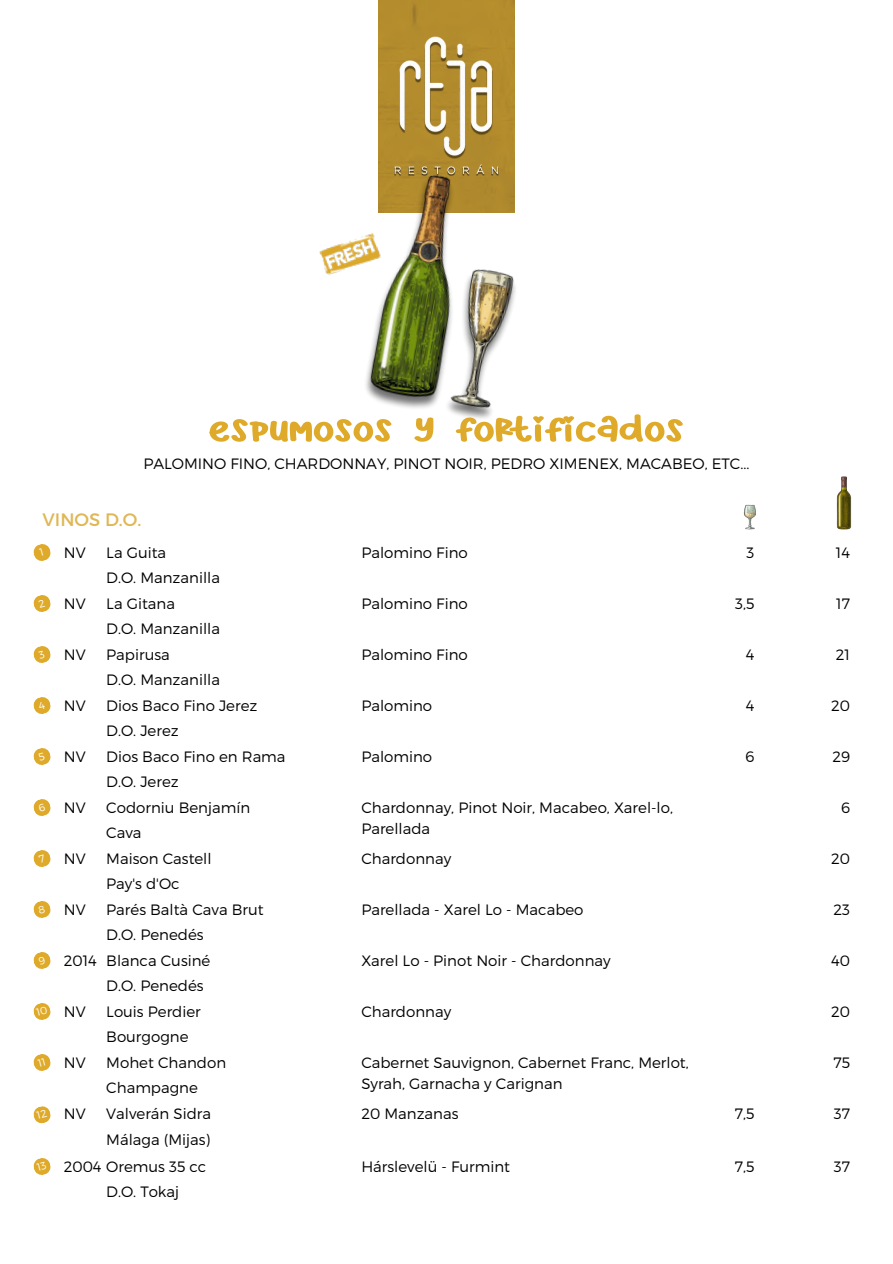
<style>
.page{position:relative;width:893px;height:1264px;background:#fff}
.page>*{position:absolute;margin:0;border:0;box-sizing:border-box;transform-origin:0 0}
.t1{font:63px "was etan NP";color:#dfaa2a}
.t2{font:18px "Montserrat";color:#dfb755}
.t3{font:300 15px/21.3px "Montserrat";color:#000}
</style>
<div class="page">
<div style="left:378px;top:0;width:136px;height:21px;background:#b48d2d"></div>
<img style="left:378px;top:21px;width:137px;height:116px">
<img style="left:366px;top:137px;width:150px;height:282px">
<img style="left:319px;top:223px;width:70px;height:62px">
<img style="left:744px;top:504px;width:12px;height:26px">
<img style="left:836px;top:476px;width:16px;height:54px">
<svg style="left:33px;top:544px;width:18px;height:17px"></svg>
<svg style="left:33px;top:595px;width:18px;height:17px"></svg>
<svg style="left:33px;top:646px;width:18px;height:17px"></svg>
<svg style="left:33px;top:697px;width:18px;height:17px"></svg>
<svg style="left:33px;top:748px;width:18px;height:17px"></svg>
<svg style="left:33px;top:799px;width:18px;height:17px"></svg>
<svg style="left:33px;top:850px;width:18px;height:17px"></svg>
<svg style="left:33px;top:901px;width:18px;height:17px"></svg>
<svg style="left:33px;top:952px;width:18px;height:17px"></svg>
<svg style="left:33px;top:1054px;width:18px;height:17px"></svg>
<svg style="left:33px;top:1106px;width:18px;height:18px"></svg>
<svg style="left:33px;top:1003px;width:18px;height:17px"></svg>
<svg style="left:33px;top:1158px;width:18px;height:17px"></svg>
<p class="t1" style="left:208px;top:396px;width:477px">espumosos y fortificados</p>
<p class="t3" style="left:143px;top:452px;width:607px">PALOMINO FINO, CHARDONNAY, PINOT NOIR, PEDRO XIMENEX, MACABEO, ETC...</p>
<p class="t2" style="left:42px;top:508px;width:100px">VINOS D.O.</p>
<p class="t3" style="left:64px;top:541px;width:23px">NV</p>
<p class="t3" style="left:106px;top:541px;width:61px">La Guita</p>
<p class="t3" style="left:106px;top:566px;width:115px">D.O. Manzanilla</p>
<p class="t3" style="left:361px;top:541px;width:108px">Palomino Fino</p>
<p class="t3" style="left:746px;top:541px;width:9px">3</p>
<p class="t3" style="left:835px;top:541px;width:16px">14</p>
<p class="t3" style="left:64px;top:592px;width:23px">NV</p>
<p class="t3" style="left:106px;top:592px;width:70px">La Gitana</p>
<p class="t3" style="left:106px;top:617px;width:115px">D.O. Manzanilla</p>
<p class="t3" style="left:361px;top:592px;width:108px">Palomino Fino</p>
<p class="t3" style="left:735px;top:592px;width:21px">3,5</p>
<p class="t3" style="left:836px;top:592px;width:15px">17</p>
<p class="t3" style="left:64px;top:643px;width:23px">NV</p>
<p class="t3" style="left:106px;top:643px;width:65px">Papirusa</p>
<p class="t3" style="left:106px;top:668px;width:115px">D.O. Manzanilla</p>
<p class="t3" style="left:361px;top:643px;width:108px">Palomino Fino</p>
<p class="t3" style="left:745px;top:643px;width:10px">4</p>
<p class="t3" style="left:835px;top:643px;width:16px">21</p>
<p class="t3" style="left:64px;top:694px;width:23px">NV</p>
<p class="t3" style="left:106px;top:694px;width:153px">Dios Baco Fino Jerez</p>
<p class="t3" style="left:106px;top:719px;width:74px">D.O. Jerez</p>
<p class="t3" style="left:361px;top:694px;width:72px">Palomino</p>
<p class="t3" style="left:745px;top:694px;width:10px">4</p>
<p class="t3" style="left:831px;top:694px;width:20px">20</p>
<p class="t3" style="left:64px;top:745px;width:23px">NV</p>
<p class="t3" style="left:106px;top:745px;width:181px">Dios Baco Fino en Rama</p>
<p class="t3" style="left:106px;top:770px;width:74px">D.O. Jerez</p>
<p class="t3" style="left:361px;top:745px;width:72px">Palomino</p>
<p class="t3" style="left:832px;top:745px;width:19px">29</p>
<p class="t3" style="left:64px;top:796px;width:23px">NV</p>
<p class="t3" style="left:106px;top:796px;width:145px">Codorniu Benjamín</p>
<p class="t3" style="left:106px;top:821px;width:37px">Cava</p>
<p class="t3" style="left:361px;top:796px;width:313px">Chardonnay, Pinot Noir, Macabeo, Xarel-lo,<br>Parellada</p>
<p class="t3" style="left:841px;top:796px;width:11px">6</p>
<p class="t3" style="left:64px;top:847px;width:23px">NV</p>
<p class="t3" style="left:106px;top:847px;width:107px">Maison Castell</p>
<p class="t3" style="left:106px;top:872px;width:75px">Pay's d'Oc</p>
<p class="t3" style="left:361px;top:847px;width:91px">Chardonnay</p>
<p class="t3" style="left:831px;top:847px;width:20px">20</p>
<p class="t3" style="left:64px;top:898px;width:23px">NV</p>
<p class="t3" style="left:106px;top:898px;width:159px">Parés Baltà Cava Brut</p>
<p class="t3" style="left:106px;top:923px;width:99px">D.O. Penedés</p>
<p class="t3" style="left:361px;top:898px;width:224px">Parellada - Xarel Lo - Macabeo</p>
<p class="t3" style="left:833px;top:898px;width:18px">23</p>
<p class="t3" style="left:361px;top:949px;width:251px">Xarel Lo - Pinot Noir - Chardonnay</p>
<p class="t3" style="left:64px;top:949px;width:35px">2014</p>
<p class="t3" style="left:106px;top:949px;width:106px">Blanca Cusiné</p>
<p class="t3" style="left:831px;top:949px;width:20px">40</p>
<p class="t3" style="left:106px;top:974px;width:99px">D.O. Penedés</p>
<p class="t3" style="left:361px;top:1000px;width:91px">Chardonnay</p>
<p class="t3" style="left:64px;top:1000px;width:23px">NV</p>
<p class="t3" style="left:106px;top:1000px;width:96px">Louis Perdier</p>
<p class="t3" style="left:831px;top:1000px;width:20px">20</p>
<p class="t3" style="left:106px;top:1025px;width:84px">Bourgogne</p>
<p class="t3" style="left:64px;top:1051px;width:23px">NV</p>
<p class="t3" style="left:106px;top:1051px;width:121px">Mohet Chandon</p>
<p class="t3" style="left:106px;top:1076px;width:93px">Champagne</p>
<p class="t3" style="left:64px;top:1102px;width:23px">NV</p>
<p class="t3" style="left:106px;top:1102px;width:106px">Valverán Sidra</p>
<p class="t3" style="left:106px;top:1127px;width:106px">Málaga (Mijas)</p>
<p class="t3" style="left:361px;top:1051px;width:329px">Cabernet Sauvignon, Cabernet Franc, Merlot,<br>Syrah, Garnacha y Carignan</p>
<p class="t3" style="left:361px;top:1101px;width:99px">20 Manzanas</p>
<p class="t3" style="left:833px;top:1051px;width:18px">75</p>
<p class="t3" style="left:734px;top:1102px;width:21px">7,5</p>
<p class="t3" style="left:833px;top:1102px;width:18px">37</p>
<p class="t3" style="left:361px;top:1154px;width:150px">Hárslevelü - Furmint</p>
<p class="t3" style="left:64px;top:1155px;width:144px">2004 Oremus 35 cc</p>
<p class="t3" style="left:734px;top:1155px;width:21px">7,5</p>
<p class="t3" style="left:833px;top:1155px;width:18px">37</p>
<p class="t3" style="left:106px;top:1180px;width:74px">D.O. Tokaj</p>
</div>
